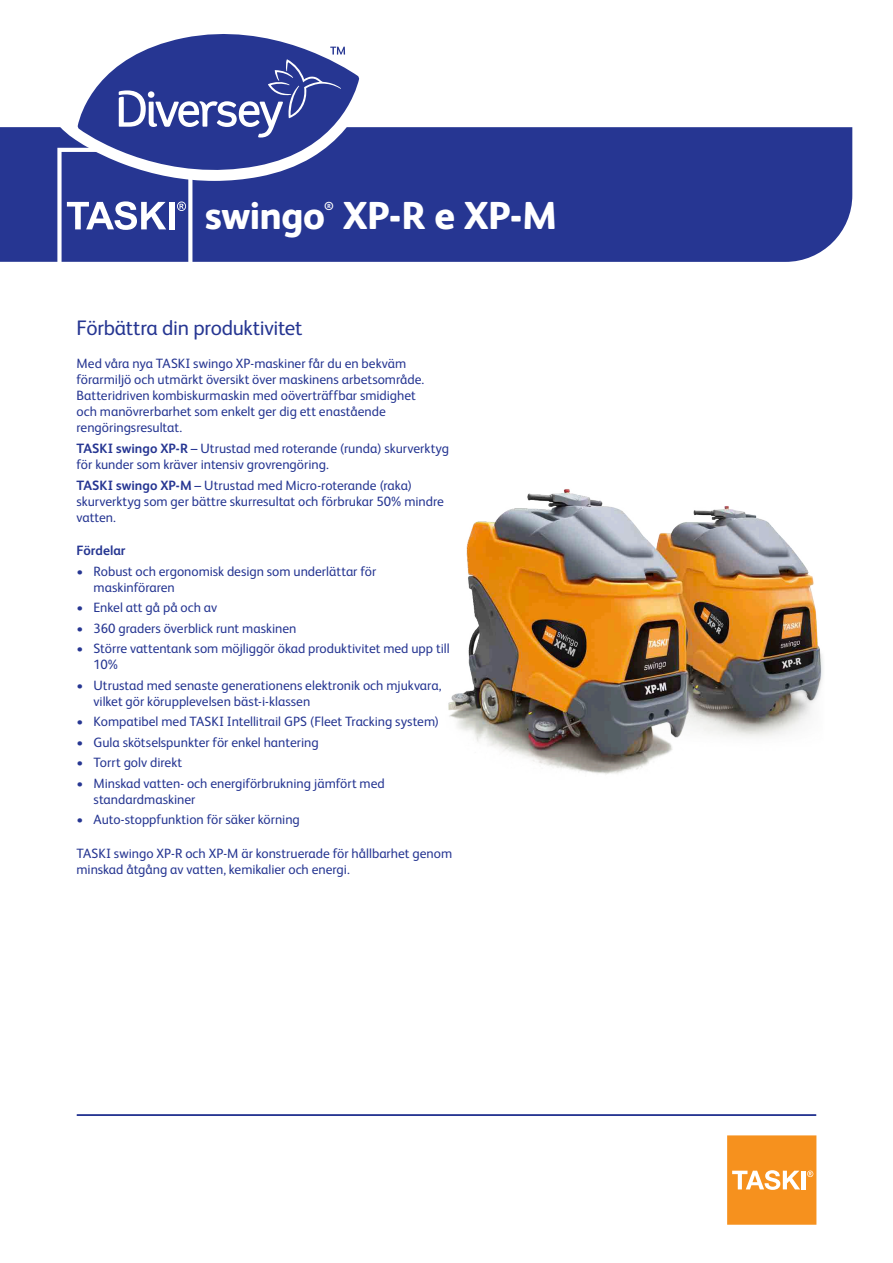
<style>
.page{position:relative;width:893px;height:1263px;background:#fff}
.page>*{position:absolute;margin:0;border:0;box-sizing:border-box;transform-origin:0 0}
.t1{font:800 39px "FS Albert Pro";letter-spacing:-.02em;color:#fff}
.Product_Description{font:21px "FS Albert Pro";letter-spacing:-.015em;color:#263692}
.Maintext{font:13.5px/16.2px "FS Albert Pro";color:#263692}
.Subheads{font:700 13.5px "FS Albert Pro";color:#263692}
.t2{font:700 11.7px "FS Albert Pro";color:#fff}
.s1{font-weight:700}
</style>
<div class="page">
<div style="left:0;top:127px;width:852px;height:135px;background:#263692"></div>
<svg style="left:57px;top:148px;width:135px;height:114px;background:#4e5ba6"></svg>
<div style="left:169px;top:202px;width:6px;height:27px;background:#fff"></div>
<svg style="left:727px;top:1135px;width:89px;height:90px;background:#f69c34"></svg>
<hr style="left:77px;top:1114px;width:739px;height:2px;background:#263692">
<svg style="left:58px;top:78px;width:316px;height:103px"></svg>
<svg style="left:78px;top:34px;width:281px;height:148px;fill:#263692"></svg>
<svg style="left:119px;top:47px;width:226px;height:91px;background:#4a58a4"></svg>
<img style="left:448px;top:489px;width:375px;height:285px">
<p class="t1" style="left:205px;top:185px;width:121px">swingo</p>
<p class="t2" style="left:324px;top:198px;width:11px">®</p>
<p class="t1" style="left:343px;top:185px;width:216px">XP-R e XP-M</p>
<p class="Product_Description" style="left:77px;top:313px;width:227px">Förbättra din produktivitet</p>
<p class="Maintext" style="left:77px;top:354px;width:349px">Med våra nya TASKI swingo XP-maskiner får du en bekväm förarmiljö och utmärkt översikt över maskinens arbetsområde.<br>Batteridriven kombiskurmaskin med oöverträffbar smidighet och manövrerbarhet som enkelt ger dig ett enastående rengöringsresultat.</p>
<p class="Maintext" style="left:77px;top:439px;width:374px"><span class="s1">TASKI swingo XP-R</span> – Utrustad med roterande (runda) skurverktyg för kunder som kräver intensiv grovrengöring.</p>
<p class="Maintext" style="left:77px;top:476px;width:369px"><span class="s1">TASKI swingo XP-M</span> – Utrustad med Micro-roterande (raka) skurverktyg som ger bättre skurresultat och förbrukar 50% mindre vatten.</p>
<p class="Subheads" style="left:77px;top:541px;width:51px">Fördelar</p>
<p class="Maintext" style="left:94px;top:562px;width:284px;text-indent:-17px">• Robust och ergonomisk design som underlättar för maskinföraren</p>
<p class="Maintext" style="left:77px;top:598px;width:142px">• Enkel att gå på och av</p>
<p class="Maintext" style="left:77px;top:619px;width:221px">• 360 graders överblick runt maskinen</p>
<p class="Maintext" style="left:94px;top:639px;width:358px;text-indent:-17px">• Större vattentank som möjliggör ökad produktivitet med upp till<br>10%</p>
<p class="Maintext" style="left:94px;top:676px;width:350px;text-indent:-17px">• Utrustad med senaste generationens elektronik och mjukvara, vilket gör körupplevelsen bäst-i-klassen</p>
<p class="Maintext" style="left:77px;top:713px;width:364px">• Kompatibel med TASKI Intellitrail GPS (Fleet Tracking system)</p>
<p class="Maintext" style="left:77px;top:733px;width:244px">• Gula skötselspunkter för enkel hantering</p>
<p class="Maintext" style="left:77px;top:754px;width:107px">• Torrt golv direkt</p>
<p class="Maintext" style="left:94px;top:774px;width:293px;text-indent:-17px">• Minskad vatten- och energiförbrukning jämfört med standardmaskiner</p>
<p class="Maintext" style="left:77px;top:811px;width:225px">• Auto-stoppfunktion för säker körning</p>
<p class="Maintext" style="left:77px;top:844px;width:377px">TASKI swingo XP-R och XP-M är konstruerade för hållbarhet genom minskad åtgång av vatten, kemikalier och energi.</p>
</div>
